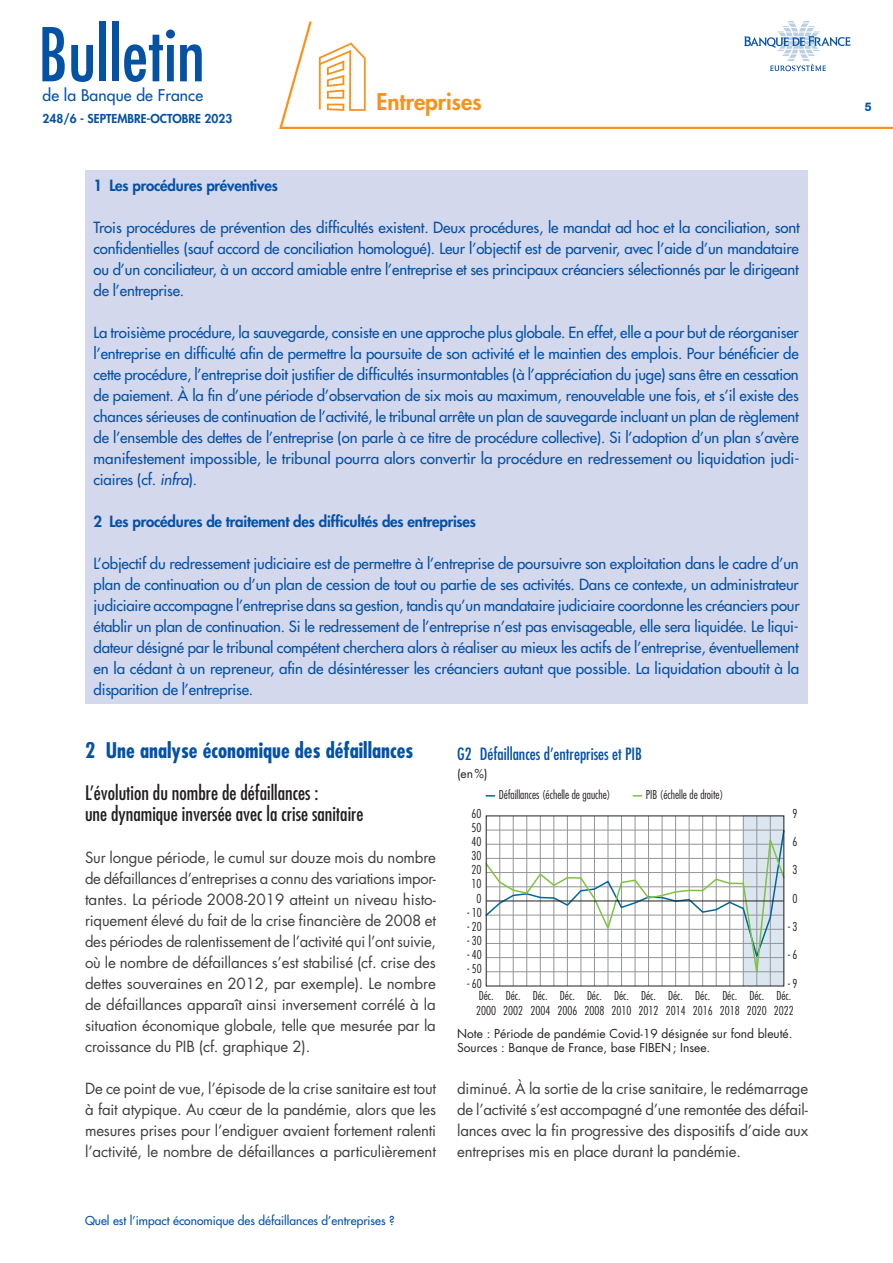
<style>
.page{position:relative;width:893px;height:1263px;background:#fff}
.page>*{position:absolute;margin:0;border:0;box-sizing:border-box;transform-origin:0 0}
.t1{font:condensed 72px "Futura Std";color:#0551a4}
.t2{font:800 22.5px "Futura Std";color:#f7931d}
.t3{font:700 condensed 21px "Futura Std";color:#0551a4}
.t4{font:condensed 19.5px/21px "Futura Std";color:#231f20}
.t5{font:condensed 16.5px "Futura Std";color:#0551a4}
.t6{font:500 15.75px "Futura Std";letter-spacing:.01em;color:#0551a4}
.t7{font:500 15px/21px "Futura Std";letter-spacing:-.01em;color:#0551a4;text-align:justify}
.t8{font:15px/21px "Futura Std";letter-spacing:-.01em;color:#3f3f40;text-align:justify}
.t9{font:800 15px "Futura Std";letter-spacing:-.01em;color:#0551a4}
.t10{font:300 condensed 12px/14.4px "Futura Std";color:#231f20}
.t11{font:12px/14.4px "Futura Std";color:#231f20}
.t12{font:500 12px "Futura Std";color:#0551a4}
.t13{font:800 12px "Futura Std";color:#0551a4}
.t14{font:800 12px "Helvetica Neue LT Std";color:#0551a4;scale:.9 1}
.s1{font-style:italic}
</style>
<div class="page">
<svg style="left:279px;top:21px;width:614px;height:108px"></svg>
<svg style="left:744px;top:22px;width:106px;height:49px"></svg>
<svg style="left:319px;top:42px;width:47px;height:69px"></svg>
<div style="left:85px;top:170px;width:723px;height:534px;background:#d4d8ec"></div>
<div style="left:743px;top:816px;width:41px;height:170px;background:#dbe6f1"></div>
<hr style="left:499px;top:816px;width:1px;height:170px;background:#939598">
<hr style="left:513px;top:816px;width:1px;height:170px;background:#939598">
<hr style="left:526px;top:816px;width:1px;height:170px;background:#939598">
<hr style="left:540px;top:816px;width:1px;height:170px;background:#939598">
<hr style="left:554px;top:816px;width:1px;height:170px;background:#939598">
<hr style="left:567px;top:816px;width:1px;height:170px;background:#939598">
<hr style="left:581px;top:816px;width:1px;height:170px;background:#939598">
<hr style="left:594px;top:816px;width:1px;height:170px;background:#939598">
<hr style="left:608px;top:816px;width:1px;height:170px;background:#939598">
<hr style="left:621px;top:816px;width:1px;height:170px;background:#939598">
<hr style="left:635px;top:816px;width:1px;height:170px;background:#939598">
<hr style="left:648px;top:816px;width:1px;height:170px;background:#939598">
<hr style="left:662px;top:816px;width:1px;height:170px;background:#939598">
<hr style="left:675px;top:816px;width:1px;height:170px;background:#939598">
<hr style="left:689px;top:816px;width:1px;height:170px;background:#939598">
<hr style="left:702px;top:816px;width:1px;height:170px;background:#939598">
<hr style="left:716px;top:816px;width:1px;height:170px;background:#939598">
<hr style="left:729px;top:816px;width:1px;height:170px;background:#939598">
<hr style="left:743px;top:816px;width:1px;height:170px;background:#939598">
<hr style="left:757px;top:816px;width:1px;height:170px;background:#939598">
<hr style="left:770px;top:816px;width:1px;height:170px;background:#939598">
<svg style="left:485px;top:829px;width:300px;height:4px"></svg>
<svg style="left:485px;top:833px;width:300px;height:151px"></svg>
<hr style="left:486px;top:901px;width:298px;height:1px;background:#231f20">
<h1 class="t1" style="left:38px;top:12px;width:168px">Bulletin</h1>
<p class="t6" style="left:43px;top:86px;width:162px">de la Banque de France</p>
<p class="t13" style="left:43px;top:111px;width:191px">248/6 - SEPTEMBRE-OCTOBRE 2023</p>
<h2 class="t2" style="left:376px;top:88px;width:107px">Entreprises</h2>
<p class="t14" style="left:865px;top:99px;width:9px">5</p>
<p class="t9" style="left:94px;top:176px;width:186px">1 Les procédures préventives</p>
<p class="t7" style="left:94px;top:217px;width:708px">Trois procédures de prévention des difficultés existent. Deux procédures, le mandat ad hoc et la conciliation, sont confidentielles (sauf accord de conciliation homologué). Leur l’objectif est de parvenir, avec l’aide d’un mandataire ou d’un conciliateur, à un accord amiable entre l’entreprise et ses principaux créanciers sélectionnés par le dirigeant de l’entreprise.</p>
<p class="t7" style="left:94px;top:322px;width:707px">La troisième procédure, la sauvegarde, consiste en une approche plus globale. En effet, elle a pour but de réorganiser l’entreprise en difficulté afin de permettre la poursuite de son activité et le maintien des emplois. Pour bénéficier de cette procédure, l’entreprise doit justifier de difficultés insurmontables (à l’appréciation du juge) sans être en cessation de paiement. À la fin d’une période d’observation de six mois au maximum, renouvelable une fois, et s’il existe des chances sérieuses de continuation de l’activité, le tribunal arrête un plan de sauvegarde incluant un plan de règlement de l’ensemble des dettes de l’entreprise (on parle à ce titre de procédure collective). Si l’adoption d’un plan s’avère manifestement impossible, le tribunal pourra alors convertir la procédure en redressement ou liquidation judi&shy;ciaires (cf. <span class="s1">infra</span>).</p>
<p class="t9" style="left:94px;top:512px;width:384px">2 Les procédures de traitement des difficultés des entreprises</p>
<p class="t7" style="left:94px;top:553px;width:708px">L’objectif du redressement judiciaire est de permettre à l’entreprise de poursuivre son exploitation dans le cadre d’un plan de continuation ou d’un plan de cession de tout ou partie de ses activités. Dans ce contexte, un administrateur judiciaire accompagne l’entreprise dans sa gestion, tandis qu’un mandataire judiciaire coordonne les créanciers pour établir un plan de continuation. Si le redressement de l’entreprise n’est pas envisageable, elle sera liquidée. Le liqui&shy;dateur désigné par le tribunal compétent cherchera alors à réaliser au mieux les actifs de l’entreprise, éventuellement en la cédant à un repreneur, afin de désintéresser les créanciers autant que possible. La liquidation aboutit à la disparition de l’entreprise.</p>
<h3 class="t3" style="left:85px;top:737px;width:330px">2 Une analyse économique des défaillances</h3>
<h3 class="t4" style="left:85px;top:782px;width:280px">L’évolution du nombre de défaillances :<br>une dynamique inversée avec la crise sanitaire</h3>
<p class="t8" style="left:85px;top:847px;width:353px">Sur longue période, le cumul sur douze mois du nombre de défaillances d’entreprises a connu des variations impor&shy;tantes. La période 2008-2019 atteint un niveau histo&shy;riquement élevé du fait de la crise financière de 2008 et des périodes de ralentissement de l’activité qui l’ont suivie, où le nombre de défaillances s’est stabilisé (cf. crise des dettes souveraines en 2012, par exemple). Le nombre de défaillances apparaît ainsi inversement corrélé à la situation économique globale, telle que mesurée par la croissance du PIB (cf. graphique 2).</p>
<p class="t8" style="left:85px;top:1078px;width:353px">De ce point de vue, l’épisode de la crise sanitaire est tout à fait atypique. Au cœur de la pandémie, alors que les mesures prises pour l’endiguer avaient fortement ralenti l’activité, le nombre de défaillances a particulièrement</p>
<p class="t12" style="left:85px;top:1213px;width:311px">Quel est l’impact économique des défaillances d’entreprises ?</p>
<p class="t5" style="left:457px;top:744px;width:186px">G2 Défaillances d’entreprises et PIB</p>
<p class="t11" style="left:457px;top:767px;width:32px">(en%)</p>
<p class="t10" style="left:499px;top:787px;width:113px">Défaillances (échelle de gauche)</p>
<p class="t10" style="left:646px;top:787px;width:79px">PIB (échelle de droite)</p>
<p class="t10" style="left:471px;top:806px;width:11px">60</p>
<p class="t10" style="left:471px;top:820px;width:11px">50</p>
<p class="t10" style="left:471px;top:834px;width:11px">40</p>
<p class="t10" style="left:471px;top:848px;width:11px">30</p>
<p class="t10" style="left:471px;top:862px;width:11px">20</p>
<p class="t10" style="left:471px;top:877px;width:11px">10</p>
<p class="t10" style="left:476px;top:891px;width:6px">0</p>
<p class="t10" style="left:468px;top:905px;width:16px">- 10</p>
<p class="t10" style="left:468px;top:919px;width:16px">- 20</p>
<p class="t10" style="left:468px;top:933px;width:16px">- 30</p>
<p class="t10" style="left:468px;top:948px;width:16px">- 40</p>
<p class="t10" style="left:468px;top:962px;width:16px">- 50</p>
<p class="t10" style="left:468px;top:976px;width:16px">- 60</p>
<p class="t10" style="left:792px;top:806px;width:6px">9</p>
<p class="t10" style="left:792px;top:834px;width:6px">6</p>
<p class="t10" style="left:792px;top:862px;width:6px">3</p>
<p class="t10" style="left:792px;top:891px;width:6px">0</p>
<p class="t10" style="left:788px;top:919px;width:11px">- 3</p>
<p class="t10" style="left:788px;top:948px;width:11px">- 6</p>
<p class="t10" style="left:788px;top:976px;width:11px">- 9</p>
<p class="t10" style="left:476px;top:988px;width:21px">Déc.<br>2000</p>
<p class="t10" style="left:503px;top:988px;width:21px">Déc.<br>2002</p>
<p class="t10" style="left:530px;top:988px;width:21px">Déc.<br>2004</p>
<p class="t10" style="left:557px;top:988px;width:21px">Déc.<br>2006</p>
<p class="t10" style="left:584px;top:988px;width:21px">Déc.<br>2008</p>
<p class="t10" style="left:612px;top:988px;width:21px">Déc.<br>2010</p>
<p class="t10" style="left:639px;top:988px;width:21px">Déc.<br>2012</p>
<p class="t10" style="left:666px;top:988px;width:21px">Déc.<br>2014</p>
<p class="t10" style="left:693px;top:988px;width:21px">Déc.<br>2016</p>
<p class="t10" style="left:720px;top:988px;width:21px">Déc.<br>2018</p>
<p class="t10" style="left:747px;top:988px;width:21px">Déc.<br>2020</p>
<p class="t10" style="left:774px;top:988px;width:21px">Déc.<br>2022</p>
<p class="t11" style="left:457px;top:1026px;width:337px">Note : Période de pandémie Covid-19 désignée sur fond bleuté.<br>Sources : Banque de France, base FIBEN; Insee.</p>
<p class="t8" style="left:457px;top:1078px;width:353px">diminué. À la sortie de la crise sanitaire, le redémarrage de l’activité s’est accompagné d’une remontée des défail&shy;lances avec la fin progressive des dispositifs d’aide aux entreprises mis en place durant la pandémie.</p>
</div>
